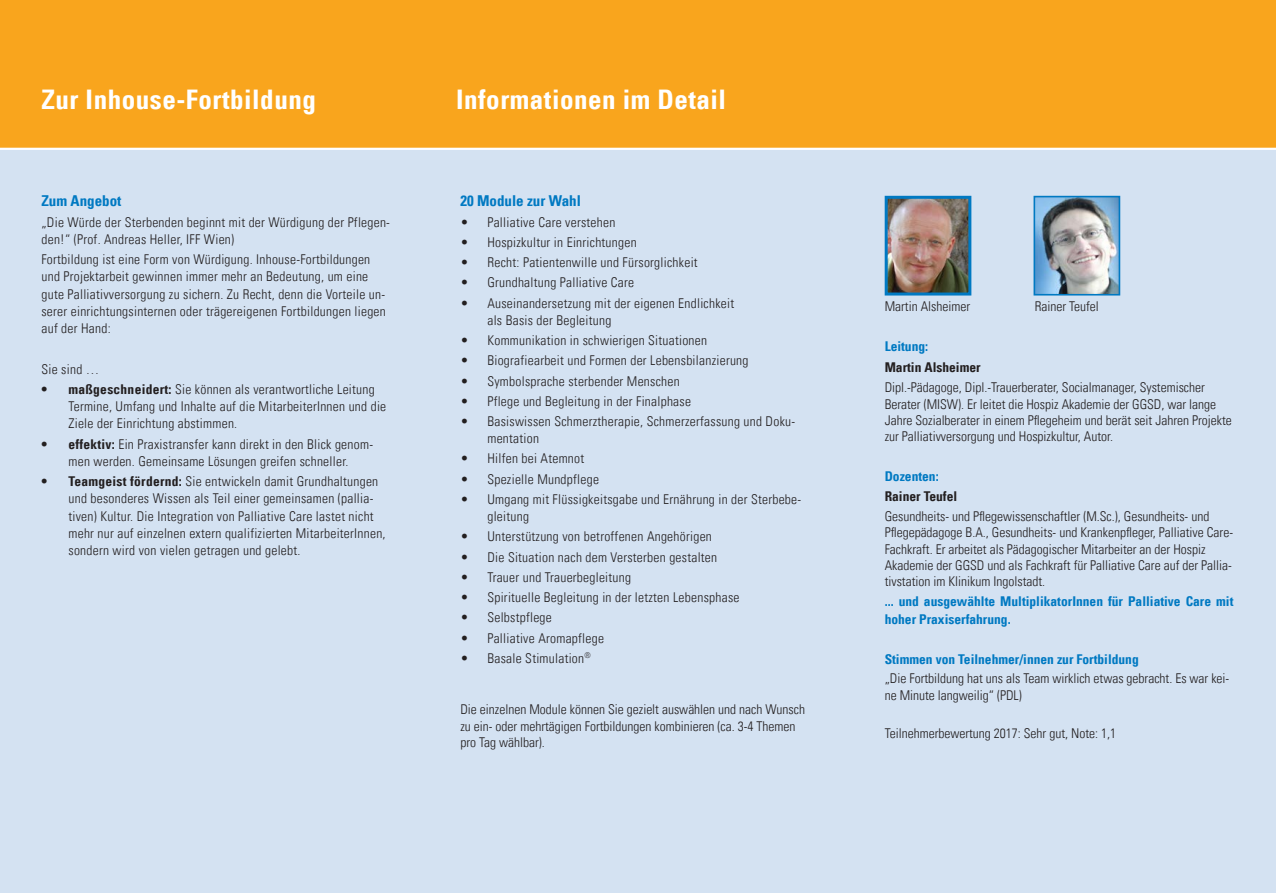
<style>
.page{position:relative;width:1276px;height:893px;background:#fff}
.page>*{position:absolute;margin:0;border:0;box-sizing:border-box;transform-origin:0 0}
.t1{font:27px "Univers Com 67 Bold Cond";letter-spacing:.02em;color:#fff}
.t2{font:15px "Univers Com 67 Bold Cond";color:#0079c2}
.t3{font:13.5px/17.2px "Univers Com 47 Light Cond";letter-spacing:.02em;color:#231f20}
.t4{font:13.5px/16.2px "Univers Com 47 Light Cond";color:#231f20}
.t5{font:13.5px/18px "Univers Com 67 Bold Cond";color:#0079c2}
.t6{font:13.5px "Univers Com 67 Bold Cond";color:#231f20}
.s1{font-family:"Univers Com 67 Bold Cond"}
</style>
<div class="page">
<div style="left:0;top:0;width:1276px;height:149px;background:#f9a51d"></div>
<div style="left:0;top:149px;width:1276px;height:744px;background:#d4e2f2"></div>
<hr style="left:0;top:148px;width:1276px;height:2px;background:#fff">
<img style="left:888px;top:200px;width:79px;height:92px">
<div style="left:884px;top:196px;width:87px;height:100px;border:3px solid #0079c2"></div>
<img style="left:1036px;top:199px;width:81px;height:94px">
<div style="left:1033px;top:196px;width:87px;height:100px;border:2px solid #0079c2"></div>
<p class="t1" style="left:41px;top:83px;width:276px">Zur Inhouse-Fortbildung</p>
<p class="t2" style="left:41px;top:192px;width:81px">Zum Angebot</p>
<p class="t3" style="left:41px;top:213px;width:350px">„Die Würde der Sterbenden beginnt mit der Würdigung der Pflegen&shy;den!“ (Prof. Andreas Heller, IFF Wien)</p>
<p class="t3" style="left:41px;top:251px;width:346px">Fortbildung ist eine Form von Würdigung. Inhouse-Fortbildungen und Projektarbeit gewinnen immer mehr an Bedeutung, um eine gute Palliativversorgung zu sichern. Zu Recht, denn die Vorteile un&shy;serer einrichtungsinternen oder trägereigenen Fortbildungen liegen auf der Hand:</p>
<p class="t3" style="left:41px;top:360px;width:59px">Sie sind …</p>
<p class="t3" style="left:68px;top:380px;width:319px;text-indent:-27px"><span class="s1">• maßgeschneidert:</span> Sie können als verantwortliche Leitung<br>Termine, Umfang und Inhalte auf die MitarbeiterInnen und die<br>Ziele der Einrichtung abstimmen.</p>
<p class="t3" style="left:41px;top:435px;width:333px;text-align:center"><span class="s1">• effektiv:</span> Ein Praxistransfer kann direkt in den Blick genom&shy;men werden. Gemeinsame Lösungen greifen schneller.</p>
<p class="t3" style="left:68px;top:473px;width:319px;text-indent:-27px"><span class="s1">• Teamgeist fördernd:</span> Sie entwickeln damit Grundhaltungen und besonderes Wissen als Teil einer gemeinsamen (pallia&shy;tiven) Kultur. Die Integration von Palliative Care lastet nicht mehr nur auf einzelnen extern qualifizierten MitarbeiterInnen, sondern wird von vielen getragen und gelebt.</p>
<p class="t1" style="left:456px;top:83px;width:271px">Informationen im Detail</p>
<p class="t2" style="left:460px;top:192px;width:122px">20 Module zur Wahl</p>
<p class="t3" style="left:460px;top:213px;width:156px">• Palliative Care verstehen</p>
<p class="t3" style="left:460px;top:234px;width:178px">• Hospizkultur in Einrichtungen</p>
<p class="t3" style="left:460px;top:254px;width:239px">• Recht: Patientenwille und Fürsorglichkeit</p>
<p class="t3" style="left:460px;top:274px;width:175px">• Grundhaltung Palliative Care</p>
<p class="t3" style="left:487px;top:294px;width:248px;text-indent:-27px">• Auseinandersetzung mit der eigenen Endlichkeit als Basis der Begleitung</p>
<p class="t3" style="left:460px;top:332px;width:248px">• Kommunikation in schwierigen Situationen</p>
<p class="t3" style="left:460px;top:352px;width:290px">• Biografiearbeit und Formen der Lebensbilanzierung</p>
<p class="t3" style="left:460px;top:372px;width:221px">• Symbolsprache sterbender Menschen</p>
<p class="t3" style="left:460px;top:392px;width:232px">• Pflege und Begleitung in der Finalphase</p>
<p class="t3" style="left:487px;top:413px;width:309px;text-indent:-27px">• Basiswissen Schmerztherapie, Schmerzerfassung und Doku&shy;mentation</p>
<p class="t3" style="left:460px;top:450px;width:125px">• Hilfen bei Atemnot</p>
<p class="t3" style="left:460px;top:470px;width:140px">• Spezielle Mundpflege</p>
<p class="t3" style="left:487px;top:491px;width:315px;text-indent:-27px">• Umgang mit Flüssigkeitsgabe und Ernährung in der Sterbebe&shy;gleitung</p>
<p class="t3" style="left:460px;top:528px;width:253px">• Unterstützung von betroffenen Angehörigen</p>
<p class="t3" style="left:460px;top:548px;width:258px">• Die Situation nach dem Versterben gestalten</p>
<p class="t3" style="left:460px;top:568px;width:172px">• Trauer und Trauerbegleitung</p>
<p class="t3" style="left:460px;top:589px;width:281px">• Spirituelle Begleitung in der letzten Lebensphase</p>
<p class="t3" style="left:460px;top:609px;width:93px">• Selbstpflege</p>
<p class="t3" style="left:460px;top:629px;width:145px">• Palliative Aromapflege</p>
<p class="t3" style="left:460px;top:649px;width:132px">• Basale Stimulation<sup>®</sup></p>
<p class="t4" style="left:460px;top:701px;width:346px">Die einzelnen Module können Sie gezielt auswählen und nach Wunsch zu ein- oder mehrtägigen Fortbildungen kombinieren (ca. 3-4 Themen pro Tag wählbar).</p>
<p class="t4" style="left:884px;top:298px;width:87px">Martin Alsheimer</p>
<p class="t4" style="left:1034px;top:298px;width:66px">Rainer Teufel</p>
<p class="t5" style="left:884px;top:337px;width:45px">Leitung:</p>
<p class="t6" style="left:884px;top:359px;width:97px">Martin Alsheimer</p>
<p class="t4" style="left:884px;top:380px;width:349px">Dipl.-Pädagoge, Dipl.-Trauerberater, Socialmanager, Systemischer Berater (MISW). Er leitet die Hospiz Akademie der GGSD, war lange Jahre Sozialberater in einem Pflegeheim und berät seit Jahren Projekte zur Palliativversorgung und Hospizkultur, Autor.</p>
<p class="t5" style="left:884px;top:467px;width:55px">Dozenten:</p>
<p class="t6" style="left:884px;top:488px;width:74px">Rainer Teufel</p>
<p class="t4" style="left:884px;top:508px;width:350px">Gesundheits- und Pflegewissenschaftler (M.Sc.), Gesundheits- und Pflegepädagoge B.A., Gesundheits- und Krankenpfleger, Palliative Care-Fachkraft. Er arbeitet als Pädagogischer Mitarbeiter an der Hospiz Akademie der GGSD und als Fachkraft für Palliative Care auf der Pallia&shy;tivstation im Klinikum Ingolstadt.</p>
<p class="t5" style="left:884px;top:592px;width:350px">... und ausgewählte MultiplikatorInnen für Palliative Care mit hoher Praxiserfahrung.</p>
<p class="t5" style="left:884px;top:650px;width:256px">Stimmen von Teilnehmer/innen zur Fortbildung</p>
<p class="t4" style="left:884px;top:671px;width:346px">„Die Fortbildung hat uns als Team wirklich etwas gebracht. Es war kei&shy;ne Minute langweilig“ (PDL)</p>
<p class="t4" style="left:884px;top:725px;width:233px">Teilnehmerbewertung 2017: Sehr gut, Note: 1,1</p>
</div>
